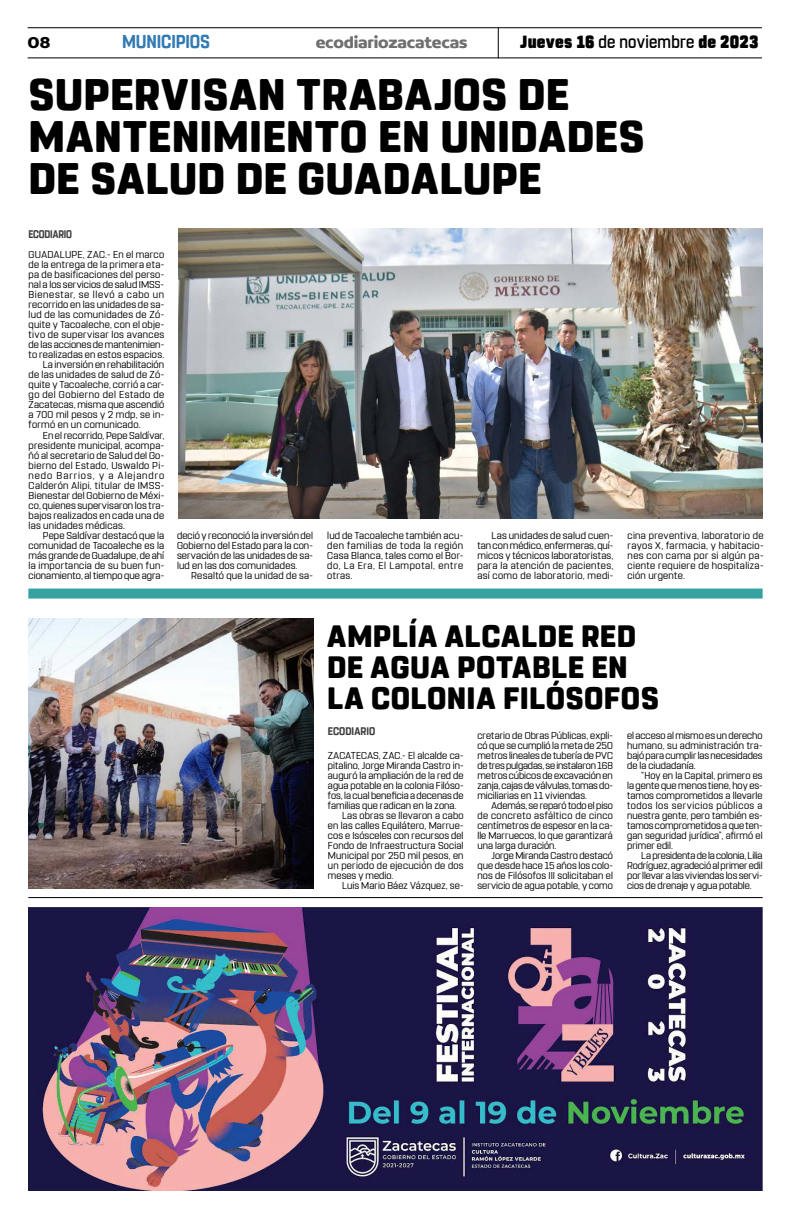
<style>
.page{position:relative;width:791px;height:1225px;background:#fff}
.page>*{position:absolute;margin:0;border:0;box-sizing:border-box;transform-origin:0 0}
.t1{font:800 44px/42px "Rohn Rounded";letter-spacing:.01em;color:#000}
.t2{font:800 30.8px/31px "Rohn Rounded";letter-spacing:.015em;color:#000}
.t3{font:700 18.6px "Rohn Rounded";letter-spacing:-.01em;color:#327ab3;scale:.91 1}
.t4{font:900 17.6px "Rohn Rounded";letter-spacing:.015em;color:#000;scale:.91 1}
.t5{font:700 16.9px "Concord";letter-spacing:-.01em;color:#706f6f}
.t6{font:700 16.9px "Concord";color:#000}
.t7{font:700 11px "Rohn Rounded";letter-spacing:-.005em;color:#3d3d3d;scale:.86 1}
.t8{font:700 11px "Rohn Rounded";letter-spacing:-.005em;color:#3d3d3d;scale:.91 1}
.t9{font:10px/10px "Rohn Rounded";letter-spacing:.015em;color:#000;text-align:justify}
.t10{font:10px "Rohn Rounded";letter-spacing:.035em;color:#000}
.t11{font:10px "Rohn Rounded";letter-spacing:-.005em;color:#000}
.t12{font:10px "Rohn Rounded";letter-spacing:.06em;color:#000}
.t13{font:10px "Rohn Rounded";letter-spacing:.045em;color:#000}
.t14{font:10px "Rohn Rounded";letter-spacing:.09em;color:#000}
.s1{font-weight:500}
</style>
<div class="page">
<hr style="left:28px;top:27px;width:734px;height:1px;background:#000">
<hr style="left:28px;top:57px;width:734px;height:1px;background:#000">
<hr style="left:498px;top:28px;width:1px;height:30px;background:#000">
<div style="left:28px;top:588px;width:735px;height:10px;background:#36a1a1"></div>
<hr style="left:28px;top:897px;width:735px;height:1px;background:#000">
<img style="left:28px;top:907px;width:735px;height:283px">
<img style="left:179px;top:228px;width:584px;height:290px">
<img style="left:28px;top:618px;width:286px;height:270px">
<h3 class="t6" style="left:28px;top:32px;width:24px">08</h3>
<h3 class="t3" style="left:122px;top:31px;width:98px">MUNICIPIOS</h3>
<h3 class="t5" style="left:316px;top:32px;width:153px">ecodiariozacatecas</h3>
<h3 class="t4" style="left:520px;top:32px;width:263px">Jueves 16 <span class="s1">de noviembre</span> de 2023</h3>
<h1 class="t1" style="left:28px;top:74px;width:618px">SUPERVISAN TRABAJOS DE<br>MANTENIMIENTO EN UNIDADES<br>DE SALUD DE GUADALUPE</h1>
<p class="t7" style="left:28px;top:228px;width:52px">ECODIARIO</p>
<p class="t9" style="left:29px;top:250px;width:137px">GUADALUPE, ZAC.- En el marco</p>
<p class="t9" style="left:29px;top:260px;width:137px">de la entrega de la primera eta-</p>
<p class="t9" style="left:29px;top:270px;width:137px">pa de basificaciones del perso-</p>
<p class="t9" style="left:29px;top:280px;width:137px">nal a los servicios de salud IMSS-</p>
<p class="t12" style="left:29px;top:289px;width:137px">Bienestar, se llevó a cabo un</p>
<p class="t9" style="left:29px;top:300px;width:137px">recorrido en las unidades de sa-</p>
<p class="t9" style="left:29px;top:310px;width:137px">lud de las comunidades de Zó-</p>
<p class="t9" style="left:29px;top:320px;width:137px">quite y Tacoaleche, con el obje-</p>
<p class="t9" style="left:29px;top:330px;width:137px">tivo de supervisar los avances</p>
<p class="t9" style="left:29px;top:340px;width:137px">de las acciones de mantenimien-</p>
<p class="t9" style="left:29px;top:350px;width:137px">to realizadas en estos espacios.</p>
<p class="t9" style="left:43px;top:360px;width:123px">La inversión en rehabilitación</p>
<p class="t9" style="left:29px;top:370px;width:137px">de las unidades de salud de Zó-</p>
<p class="t9" style="left:29px;top:380px;width:137px">quite y Tacoaleche, corrió a car-</p>
<p class="t13" style="left:29px;top:389px;width:137px">go del Gobierno del Estado de</p>
<p class="t9" style="left:29px;top:400px;width:137px">Zacatecas, misma que ascendió</p>
<p class="t9" style="left:29px;top:410px;width:137px">a 700 mil pesos y 2 mdp, se in-</p>
<p class="t9" style="left:29px;top:420px;width:114px">formó en un comunicado.</p>
<p class="t9" style="left:43px;top:430px;width:123px">En el recorrido, Pepe Saldívar,</p>
<p class="t9" style="left:29px;top:440px;width:137px">presidente municipal, acompa-</p>
<p class="t9" style="left:29px;top:450px;width:137px">ñó al secretario de Salud del Go-</p>
<p class="t10" style="left:29px;top:459px;width:137px">bierno del Estado, Uswaldo Pi-</p>
<p class="t14" style="left:29px;top:469px;width:137px">nedo Barrios, y a Alejandro</p>
<p class="t10" style="left:29px;top:479px;width:137px">Calderón Alipi, titular de IMSS-</p>
<p class="t9" style="left:29px;top:490px;width:137px">Bienestar del Gobierno de Méxi-</p>
<p class="t9" style="left:29px;top:500px;width:137px">co, quienes supervisaron los tra-</p>
<p class="t9" style="left:29px;top:510px;width:137px">bajos realizados en cada una de</p>
<p class="t9" style="left:29px;top:520px;width:98px">las unidades médicas.</p>
<p class="t9" style="left:43px;top:530px;width:123px">Pepe Saldívar destacó que la</p>
<p class="t9" style="left:29px;top:540px;width:137px">comunidad de Tacoaleche es la</p>
<p class="t9" style="left:29px;top:550px;width:137px">más grande de Guadalupe, de ahí</p>
<p class="t9" style="left:29px;top:560px;width:137px">la importancia de su buen fun-</p>
<p class="t9" style="left:29px;top:570px;width:137px">cionamiento, al tiempo que agra-</p>
<p class="t9" style="left:177px;top:530px;width:137px">deció y reconoció la inversión del Gobierno del Estado para la con&shy;servación de las unidades de sa&shy;lud en las dos comunidades.</p>
<p class="t9" style="left:191px;top:570px;width:123px">Resaltó que la unidad de sa-</p>
<p class="t9" style="left:327px;top:530px;width:137px">lud de Tacoaleche también acu&shy;den familias de toda la región Casa Blanca, tales como el Bor&shy;do, La Era, El Lampotal, entre otras.</p>
<p class="t9" style="left:477px;top:530px;width:137px;text-indent:14px">Las unidades de salud cuen&shy;tan con médico, enfermeras, quí&shy;micos y técnicos laboratoristas, para la atención de pacientes, así como de laboratorio, medi-</p>
<p class="t9" style="left:628px;top:530px;width:138px">cina preventiva, laboratorio de rayos X, farmacia, y habitacio&shy;nes con cama por si algún pa&shy;ciente requiere de hospitaliza&shy;ción urgente.</p>
<h2 class="t2" style="left:327px;top:620px;width:333px">AMPLÍA ALCALDE RED<br>DE AGUA POTABLE EN<br>LA COLONIA FILÓSOFOS</h2>
<p class="t8" style="left:328px;top:724px;width:54px">ECODIARIO</p>
<p class="t9" style="left:477px;top:730px;width:137px">cretario de Obras Públicas, expli&shy;có que se cumplió la meta de 250 metros lineales de tubería de PVC de tres pulgadas, se instalaron 168 metros cúbicos de excavación en zanja, cajas de válvulas, tomas do&shy;miciliarias en 11 viviendas.</p>
<p class="t9" style="left:477px;top:800px;width:137px;text-indent:14px">Además, se reparó todo el piso de concreto asfáltico de cinco centímetros de espesor en la ca&shy;lle Marruecos, lo que garantizará una larga duración.</p>
<p class="t9" style="left:477px;top:850px;width:137px;text-indent:14px">Jorge Miranda Castro destacó que desde hace 15 años los colo&shy;nos de Filósofos III solicitaban el servicio de agua potable, y como</p>
<p class="t9" style="left:328px;top:750px;width:137px">ZACATECAS, ZAC.- El alcalde ca-</p>
<p class="t9" style="left:328px;top:760px;width:137px">pitalino, Jorge Miranda Castro in-</p>
<p class="t9" style="left:328px;top:770px;width:137px">auguró la ampliación de la red de</p>
<p class="t9" style="left:328px;top:780px;width:137px">agua potable en la colonia Filóso-</p>
<p class="t11" style="left:328px;top:789px;width:137px">fos, la cual beneficia a decenas de</p>
<p class="t9" style="left:328px;top:800px;width:130px">familias que radican en la zona.</p>
<p class="t9" style="left:342px;top:810px;width:123px">Las obras se llevaron a cabo</p>
<p class="t9" style="left:328px;top:820px;width:137px">en las calles Equilátero, Marrue-</p>
<p class="t9" style="left:328px;top:830px;width:137px">cos e Isósceles con recursos del</p>
<p class="t9" style="left:328px;top:840px;width:137px">Fondo de Infraestructura Social</p>
<p class="t9" style="left:328px;top:850px;width:137px">Municipal por 250 mil pesos, en</p>
<p class="t9" style="left:328px;top:860px;width:137px">un periodo de ejecución de dos</p>
<p class="t9" style="left:328px;top:870px;width:67px">meses y medio.</p>
<p class="t9" style="left:342px;top:880px;width:123px">Luis Mario Báez Vázquez, se-</p>
<p class="t9" style="left:627px;top:730px;width:137px">el acceso al mismo es un derecho humano, su administración tra&shy;bajó para cumplir las necesidades de la ciudadanía.</p>
<p class="t9" style="left:627px;top:770px;width:137px;text-indent:14px">“Hoy en la Capital, primero es la gente que menos tiene, hoy es&shy;tamos comprometidos a llevarle todos los servicios públicos a nuestra gente, pero también es&shy;tamos comprometidos a que ten&shy;gan seguridad jurídica”, afirmó el primer edil.</p>
<p class="t9" style="left:627px;top:850px;width:137px;text-indent:14px">La presidenta de la colonia, Lilia Rodríguez, agradeció al primer edil por llevar a las viviendas los servi&shy;cios de drenaje y agua potable.</p>
</div>
